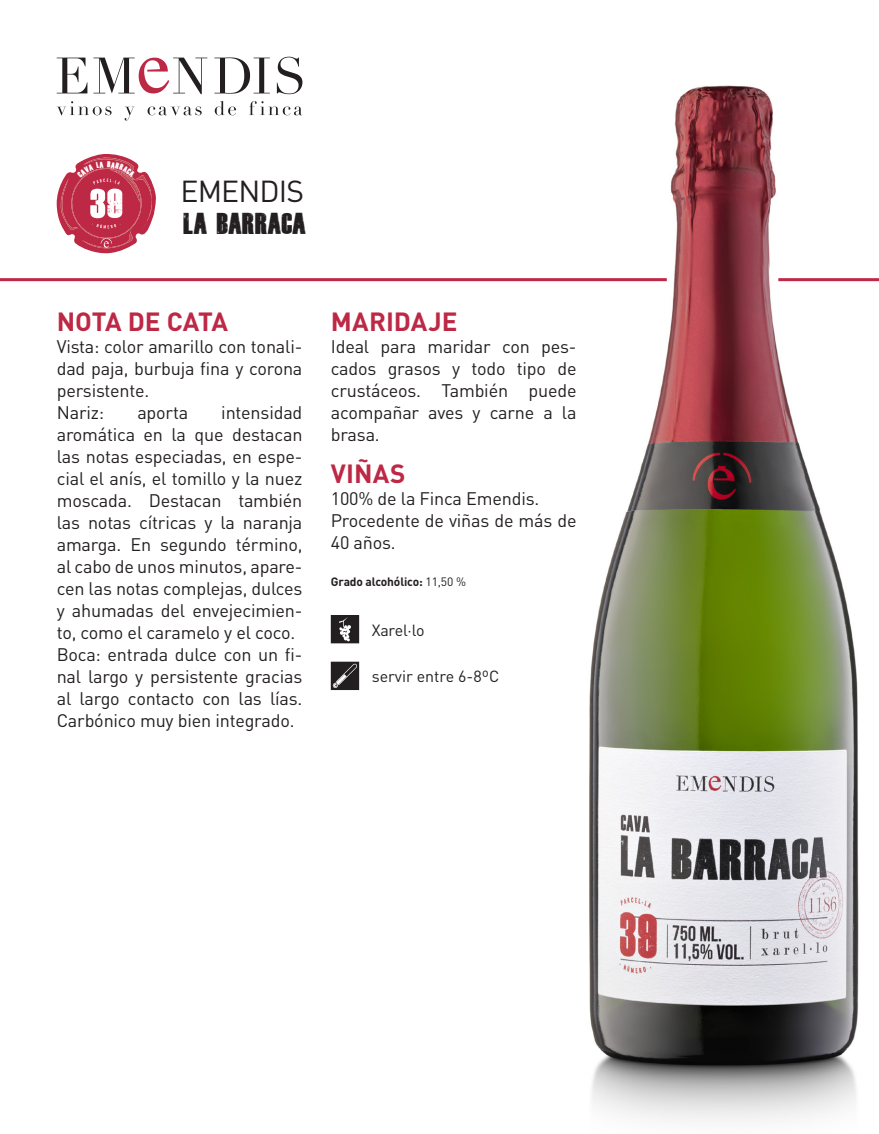
<style>
.page{position:relative;width:879px;height:1134px;background:#fff}
.page>*{position:absolute;margin:0;border:0;box-sizing:border-box;transform-origin:0 0}
.t1{font:30px "DIN";letter-spacing:-.03em;color:#231f20}
.titol{font:700 26px "DIN";color:#bd2845}
.t2{font:20.6px "Dead Kansas";color:#231f20}
.text_general{font:18px/22px "DIN";letter-spacing:-.01em;color:#231f20;text-align:justify}
.t3{font:16px "DIN";color:#231f20}
.característiques{font:700 12px "DIN";letter-spacing:-.01em;color:#231f20}
.s1{font-weight:400}
</style>
<div class="page">
<img style="left:583px;top:85px;width:276px;height:1036px">
<hr style="left:0;top:278px;width:667px;height:3px;background:#bd2845">
<hr style="left:778px;top:278px;width:101px;height:3px;background:#bd2845">
<svg style="left:331px;top:662px;width:28px;height:28px"></svg>
<svg style="left:331px;top:615px;width:28px;height:28px"></svg>
<svg style="left:57px;top:58px;width:30px;height:35px"></svg>
<svg style="left:214px;top:57px;width:56px;height:37px"></svg>
<svg style="left:277px;top:57px;width:25px;height:37px"></svg>
<svg style="left:93px;top:58px;width:114px;height:36px"></svg>
<svg style="left:57px;top:101px;width:55px;height:15px"></svg>
<svg style="left:125px;top:107px;width:9px;height:14px"></svg>
<svg style="left:148px;top:106px;width:54px;height:10px"></svg>
<svg style="left:215px;top:101px;width:21px;height:14px"></svg>
<svg style="left:249px;top:101px;width:53px;height:14px"></svg>
<svg style="left:56px;top:154px;width:100px;height:100px"></svg>
<h1 class="t1" style="left:180px;top:173px;width:125px">EMENDIS</h1>
<p class="t2" style="left:184px;top:213px;width:124px">LA BARRACA</p>
<p class="titol" style="left:57px;top:305px;width:173px">NOTA DE CATA</p>
<p class="text_general" style="left:57px;top:335px;width:247px">Vista: color amarillo con tonali&shy;dad paja, burbuja fina y corona persistente.</p>
<p class="text_general" style="left:57px;top:401px;width:49px">Nariz:</p>
<p class="text_general" style="left:137px;top:401px;width:52px">aporta</p>
<p class="text_general" style="left:57px;top:401px;width:247px;text-indent:165px">intensidad aromática en la que destacan las notas especiadas, en espe&shy;cial el anís, el tomillo y la nuez moscada. Destacan también las notas cítricas y la naranja amarga. En segundo término, al cabo de unos minutos, apare&shy;cen las notas complejas, dulces y ahumadas del envejecimien&shy;to, como el caramelo y el coco.</p>
<p class="text_general" style="left:57px;top:643px;width:247px">Boca: entrada dulce con un fi&shy;nal largo y persistente gracias al largo contacto con las lías.<br>Carbónico muy bien integrado.</p>
<p class="titol" style="left:331px;top:305px;width:128px">MARIDAJE</p>
<p class="text_general" style="left:331px;top:335px;width:247px">Ideal para maridar con pes&shy;cados grasos y todo tipo de crustáceos. También puede acompañar aves y carne a la brasa.</p>
<p class="titol" style="left:331px;top:457px;width:76px">VIÑAS</p>
<p class="text_general" style="left:331px;top:487px;width:210px">100% de la Finca Emendis.</p>
<p class="text_general" style="left:331px;top:509px;width:247px">Procedente de viñas de más de<br>40 años.</p>
<p class="característiques" style="left:331px;top:574px;width:137px">Grado alcohólico: <span class="s1">11,50 %</span></p>
<p class="t3" style="left:372px;top:620px;width:54px">Xarel·lo</p>
<p class="t3" style="left:372px;top:667px;width:129px">servir entre 6-8ºC</p>
</div>
